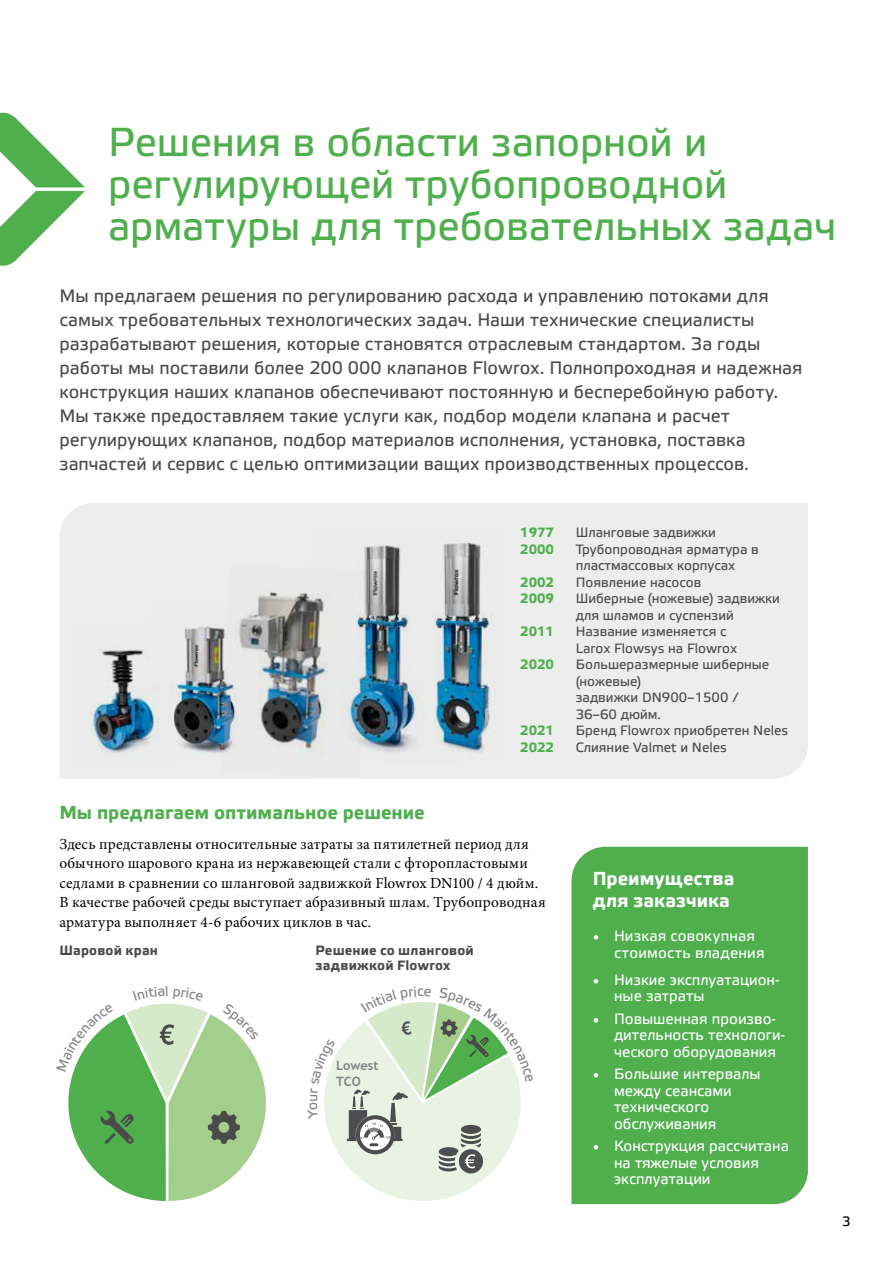
<style>
.page{position:relative;width:893px;height:1263px;background:#fff}
.page>*{position:absolute;margin:0;border:0;box-sizing:border-box;transform-origin:0 0}
.t1{font:40.5px/42px "Etelka Text Pro";letter-spacing:-.005em;color:#4faf4d}
.t2{font:700 18.75px "Etelka Text Pro";color:#4faf4d}
.t3{font:700 18.75px/22.5px "Etelka Text Pro";letter-spacing:.005em;color:#fff}
.t4{font:18px/24px "Etelka Text Pro";color:#4a4a49}
.t5{font:15.3px/19.5px "Minion Pro";letter-spacing:.01em;color:#000}
.t6{font:15px/16.5px "Etelka Text Pro";color:#fff}
.t7{font:13.5px/16.5px "Etelka Text Pro";color:#4a4a49}
.t8{font:700 13.5px/15px "Etelka Text Pro";letter-spacing:.015em;color:#4a4a49}
.t9{font:700 13.5px "Etelka Text Pro";color:#4faf4d}
.t10{font:13.5px "Etelka Text Pro";color:#000}
.t11{font:700 12.9px/15.5px "Trebuchet MS";color:#808285}
.t12{font:700 3px "Trebuchet MS";color:#4d4d4f}
.s1{font-family:"Minion Pro";font-weight:700;font-size:16.5px}
</style>
<div class="page">
<div style="left:60px;top:503px;width:748px;height:276px;background:#ededed"></div>
<img style="left:221px;top:565px;width:147px;height:213px">
<img style="left:73px;top:618px;width:100px;height:150px">
<img style="left:305px;top:528px;width:79px;height:235px">
<img style="left:384px;top:526px;width:124px;height:240px">
<img style="left:151px;top:598px;width:116px;height:169px">
<div style="left:571px;top:847px;width:237px;height:357px;background:#4faf4d"></div>
<svg style="left:0;top:113px;width:85px;height:153px"></svg>
<svg style="left:324px;top:1002px;width:197px;height:199px"></svg>
<svg style="left:68px;top:1003px;width:198px;height:198px"></svg>
<h1 class="t1" style="left:108px;top:124px;width:729px">Решения в области запорной и регулирующей трубопроводной арматуры для требовательных задач</h1>
<p class="t4" style="left:60px;top:285px;width:745px">Мы предлагаем решения по регулированию расхода и управлению потоками для самых требовательных технологических задач. Наши технические специалисты разрабатывают решения, которые становятся отраслевым стандартом. За годы работы мы поставили более 200 000 клапанов Flowrox. Полнопроходная и надежная конструкция наших клапанов обеспечивают постоянную и бесперебойную работу.<br>Мы также предоставляем такие услуги как, подбор модели клапана и расчет регулирующих клапанов, подбор материалов исполнения, установка, поставка запчастей и сервис с целью оптимизации ващих производственных процессов.</p>
<p class="t9" style="left:520px;top:525px;width:35px">1977</p>
<p class="t7" style="left:576px;top:525px;width:142px">Шланговые задвижки</p>
<p class="t9" style="left:520px;top:542px;width:35px">2000</p>
<p class="t7" style="left:576px;top:542px;width:185px">Трубопроводная арматура в пластмассовых корпусах</p>
<p class="t9" style="left:520px;top:575px;width:35px">2002</p>
<p class="t7" style="left:576px;top:575px;width:127px">Появление насосов</p>
<p class="t9" style="left:520px;top:591px;width:35px">2009</p>
<p class="t7" style="left:576px;top:591px;width:206px">Шиберные (ножевые) задвижки для шламов и суспензий</p>
<p class="t9" style="left:520px;top:624px;width:35px">2011</p>
<p class="t7" style="left:576px;top:624px;width:163px">Название изменяется с<br>Larox Flowsys на Flowrox</p>
<p class="t9" style="left:520px;top:657px;width:35px">2020</p>
<p class="t7" style="left:576px;top:657px;width:195px">Большеразмерные шиберные (ножевые)<br>задвижки DN900–1500 /<br>36–60 дюйм.</p>
<p class="t9" style="left:520px;top:723px;width:35px">2021</p>
<p class="t7" style="left:576px;top:723px;width:214px">Бренд Flowrox приобретен Neles</p>
<p class="t9" style="left:520px;top:740px;width:35px">2022</p>
<p class="t7" style="left:576px;top:740px;width:153px">Слияние Valmet и Neles</p>
<p class="t2" style="left:60px;top:802px;width:367px">Мы предлагаем оптимальное решение</p>
<p class="t5" style="left:60px;top:834px;width:488px">Здесь представлены относительные затраты за пятилетней период для обычного шарового крана из нержавеющей стали с фторопластовыми седлами в сравнении со шланговой задвижкой Flowrox DN100 / 4 дюйм.<br>В качестве рабочей среды выступает абразивный шлам. Трубопроводная арматура выполняет 4-6 рабочих циклов в час.</p>
<p class="t8" style="left:60px;top:944px;width:100px">Шаровой кран</p>
<p class="t8" style="left:315px;top:944px;width:160px">Решение со шланговой задвижкой Flowrox</p>
<p class="t11" style="left:336px;top:1058px;width:44px">Lowest<br>TCO</p>
<p class="t12" style="left:361px;top:1135px;width:3px">0</p>
<p class="t3" style="left:593px;top:868px;width:143px">Преимущества для заказчика</p>
<p class="t6" style="left:614px;top:929px;width:152px;text-indent:-21px"><span class="s1">•</span> Низкая совокупная стоимость владения</p>
<p class="t6" style="left:614px;top:972px;width:167px;text-indent:-21px"><span class="s1">•</span> Низкие эксплуатацион&shy;ные затраты</p>
<p class="t6" style="left:614px;top:1011px;width:173px;text-indent:-21px"><span class="s1">•</span> Повышенная произво&shy;дительность технологи&shy;ческого оборудования</p>
<p class="t6" style="left:614px;top:1067px;width:148px;text-indent:-21px"><span class="s1">•</span> Большие интервалы между сеансами технического обслуживания</p>
<p class="t6" style="left:614px;top:1139px;width:176px;text-indent:-21px"><span class="s1">•</span> Конструкция рассчитана на тяжелые условия эксплуатации</p>
<p class="t10" style="left:842px;top:1214px;width:10px">3</p>
</div>
